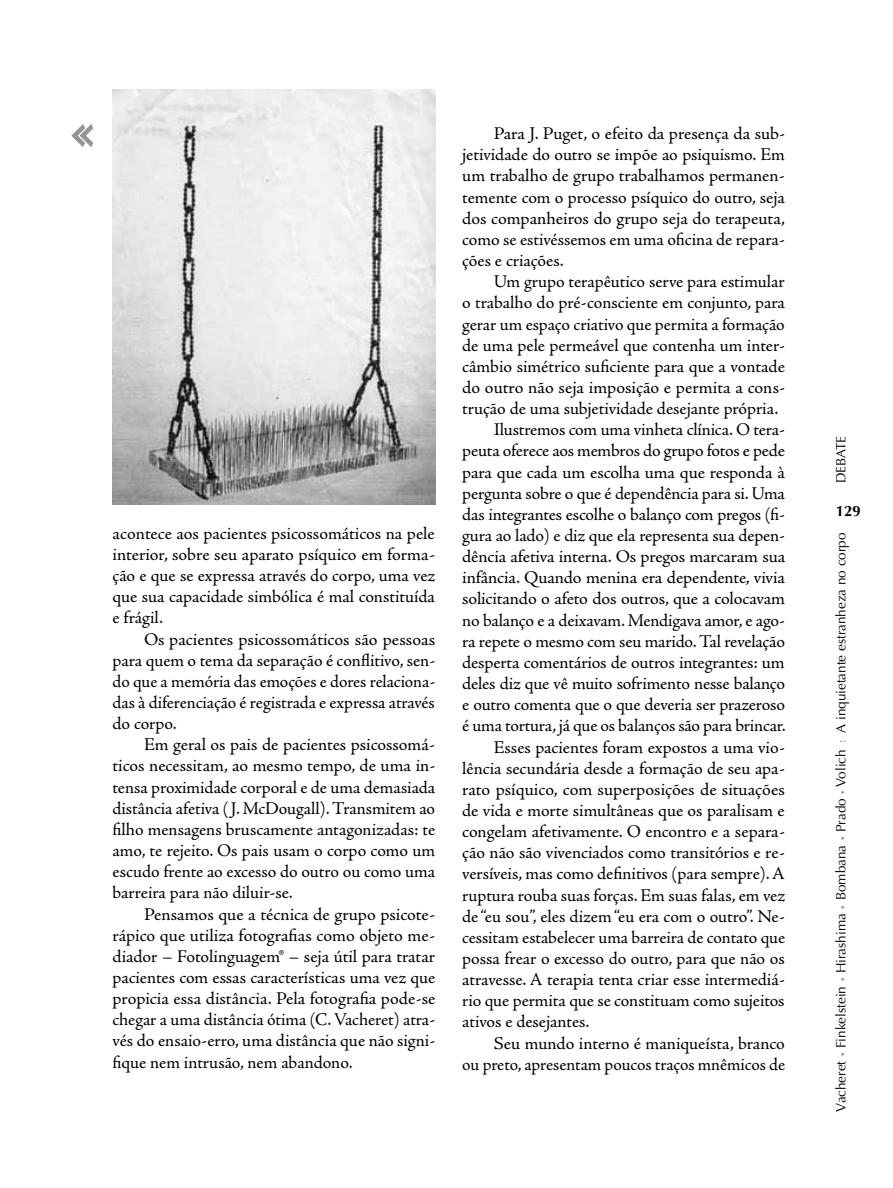
<style>
.page{position:relative;width:893px;height:1188px;background:#fff}
.page>*{position:absolute;margin:0;border:0;box-sizing:border-box;transform-origin:0 0}
.t1{font:18px/21.1px "Adobe Jenson Pro";letter-spacing:-.005em;color:#000;text-align:justify}
.t2{font:700 15px "Optima LT Std";color:#000}
.t3{font:13.5px "Optima LT Std";color:#000}
.s1{font-family:"Adobe Jenson Pro";color:#939598}
</style>
<div class="page">
<svg style="left:72px;top:125px;width:21px;height:22px"></svg>
<img style="left:112px;top:89px;width:323px;height:416px">
<p class="t1" style="left:112px;top:523px;width:324px">acontece aos pacientes psicossomáticos na pele interior, sobre seu aparato psíquico em forma&shy;ção e que se expressa através do corpo, uma vez que sua capacidade simbólica é mal constituída e frágil.</p>
<p class="t1" style="left:112px;top:629px;width:324px;text-indent:32px">Os pacientes psicossomáticos são pessoas para quem o tema da separação é conflitivo, sen&shy;do que a memória das emoções e dores relaciona&shy;das à diferenciação é registrada e expressa através do corpo.</p>
<p class="t1" style="left:112px;top:734px;width:324px;text-indent:32px">Em geral os pais de pacientes psicossomá&shy;ticos necessitam, ao mesmo tempo, de uma in&shy;tensa proximidade corporal e de uma demasiada distância afetiva ( J. McDougall). Transmitem ao filho mensagens bruscamente antagonizadas: te amo, te rejeito. Os pais usam o corpo como um escudo frente ao excesso do outro ou como uma barreira para não diluir-se.</p>
<p class="t1" style="left:112px;top:904px;width:324px;text-indent:32px">Pensamos que a técnica de grupo psicote&shy;rápico que utiliza fotografias como objeto me&shy;diador – Fotolinguagem® – seja útil para tratar pacientes com essas características uma vez que propicia essa distância. Pela fotografia pode-se chegar a uma distância ótima (C. Vacheret) atra&shy;vés do ensaio-erro, uma distância que não signi&shy;fique nem intrusão, nem abandono.</p>
<p class="t1" style="left:462px;top:123px;width:324px;text-indent:32px">Para J. Puget, o efeito da presença da sub&shy;jetividade do outro se impõe ao psiquismo. Em um trabalho de grupo trabalhamos permanen&shy;temente com o processo psíquico do outro, seja dos companheiros do grupo seja do terapeuta, como se estivéssemos em uma oficina de repara&shy;ções e criações.</p>
<p class="t1" style="left:494px;top:271px;width:293px">Um grupo terapêutico serve para estimular</p>
<p class="t1" style="left:462px;top:293px;width:324px">o trabalho do pré-consciente em conjunto, para</p>
<p class="t1" style="left:462px;top:314px;width:324px">gerar um espaço criativo que permita a formação</p>
<p class="t1" style="left:462px;top:335px;width:324px">de uma pele permeável que contenha um inter-</p>
<p class="t1" style="left:462px;top:356px;width:324px">câmbio simétrico suficiente para que a vontade</p>
<p class="t1" style="left:462px;top:377px;width:324px">do outro não seja imposição e permita a cons-</p>
<p class="t1" style="left:462px;top:398px;width:318px">trução de uma subjetividade desejante própria.</p>
<p class="t1" style="left:494px;top:419px;width:293px">Ilustremos com uma vinheta clínica. O tera-</p>
<p class="t1" style="left:462px;top:441px;width:324px">peuta oferece aos membros do grupo fotos e pede</p>
<p class="t1" style="left:462px;top:462px;width:324px">para que cada um escolha uma que responda à</p>
<p class="t1" style="left:462px;top:483px;width:324px">pergunta sobre o que é dependência para si. Uma</p>
<p class="t1" style="left:462px;top:504px;width:324px">das integrantes escolhe o balanço com pregos (fi-</p>
<p class="t1" style="left:462px;top:525px;width:324px">gura ao lado) e diz que ela representa sua depen-</p>
<p class="t1" style="left:462px;top:546px;width:324px">dência afetiva interna. Os pregos marcaram sua</p>
<p class="t1" style="left:462px;top:567px;width:324px">infância. Quando menina era dependente, vivia</p>
<p class="t1" style="left:462px;top:589px;width:324px">solicitando o afeto dos outros, que a colocavam</p>
<p class="t1" style="left:462px;top:610px;width:324px">no balanço e a deixavam. Mendigava amor, e ago-</p>
<p class="t1" style="left:462px;top:631px;width:324px">ra repete o mesmo com seu marido. Tal revelação</p>
<p class="t1" style="left:462px;top:652px;width:324px">desperta comentários de outros integrantes: um</p>
<p class="t1" style="left:462px;top:673px;width:324px">deles diz que vê muito sofrimento nesse balanço</p>
<p class="t1" style="left:462px;top:694px;width:324px">e outro comenta que o que deveria ser prazeroso</p>
<p class="t1" style="left:462px;top:716px;width:325px">é uma tortura, já que os balanços são para brincar.</p>
<p class="t1" style="left:494px;top:737px;width:293px">Esses pacientes foram expostos a uma vio-</p>
<p class="t1" style="left:462px;top:758px;width:324px">lência secundária desde a formação de seu apa-</p>
<p class="t1" style="left:462px;top:779px;width:324px">rato psíquico, com superposições de situações</p>
<p class="t1" style="left:462px;top:800px;width:324px">de vida e morte simultâneas que os paralisam e</p>
<p class="t1" style="left:462px;top:821px;width:324px">congelam afetivamente. O encontro e a separa-</p>
<p class="t1" style="left:462px;top:842px;width:324px">ção não são vivenciados como transitórios e re-</p>
<p class="t1" style="left:462px;top:864px;width:324px">versíveis, mas como definitivos (para sempre). A</p>
<p class="t1" style="left:462px;top:885px;width:324px">ruptura rouba suas forças. Em suas falas, em vez</p>
<p class="t1" style="left:462px;top:906px;width:324px">de “eu sou”, eles dizem “eu era com o outro”. Ne-</p>
<p class="t1" style="left:462px;top:927px;width:324px">cessitam estabelecer uma barreira de contato que</p>
<p class="t1" style="left:462px;top:948px;width:324px">possa frear o excesso do outro, para que não os</p>
<p class="t1" style="left:462px;top:969px;width:324px">atravesse. A terapia tenta criar esse intermediá-</p>
<p class="t1" style="left:462px;top:990px;width:324px">rio que permita que se constituam como sujeitos</p>
<p class="t1" style="left:462px;top:1012px;width:129px">ativos e desejantes.</p>
<p class="t1" style="left:494px;top:1033px;width:293px">Seu mundo interno é maniqueísta, branco</p>
<p class="t1" style="left:462px;top:1054px;width:324px">ou preto, apresentam poucos traços mnêmicos de</p>
<p class="t3" style="left:833px;top:483px;width:49px;rotate:-90deg">DEBATE</p>
<p class="t2" style="left:836px;top:502px;width:27px">129</p>
<p class="t3" style="left:833px;top:1112px;width:581px;rotate:-90deg">Vacheret <span class="s1">•</span> Finkelstein <span class="s1">•</span> Hirashima <span class="s1">•</span> Bombana <span class="s1">•</span> Prado <span class="s1">•</span> Volich <span class="s1">:</span> A inquietante estranheza no corpo</p>
</div>
